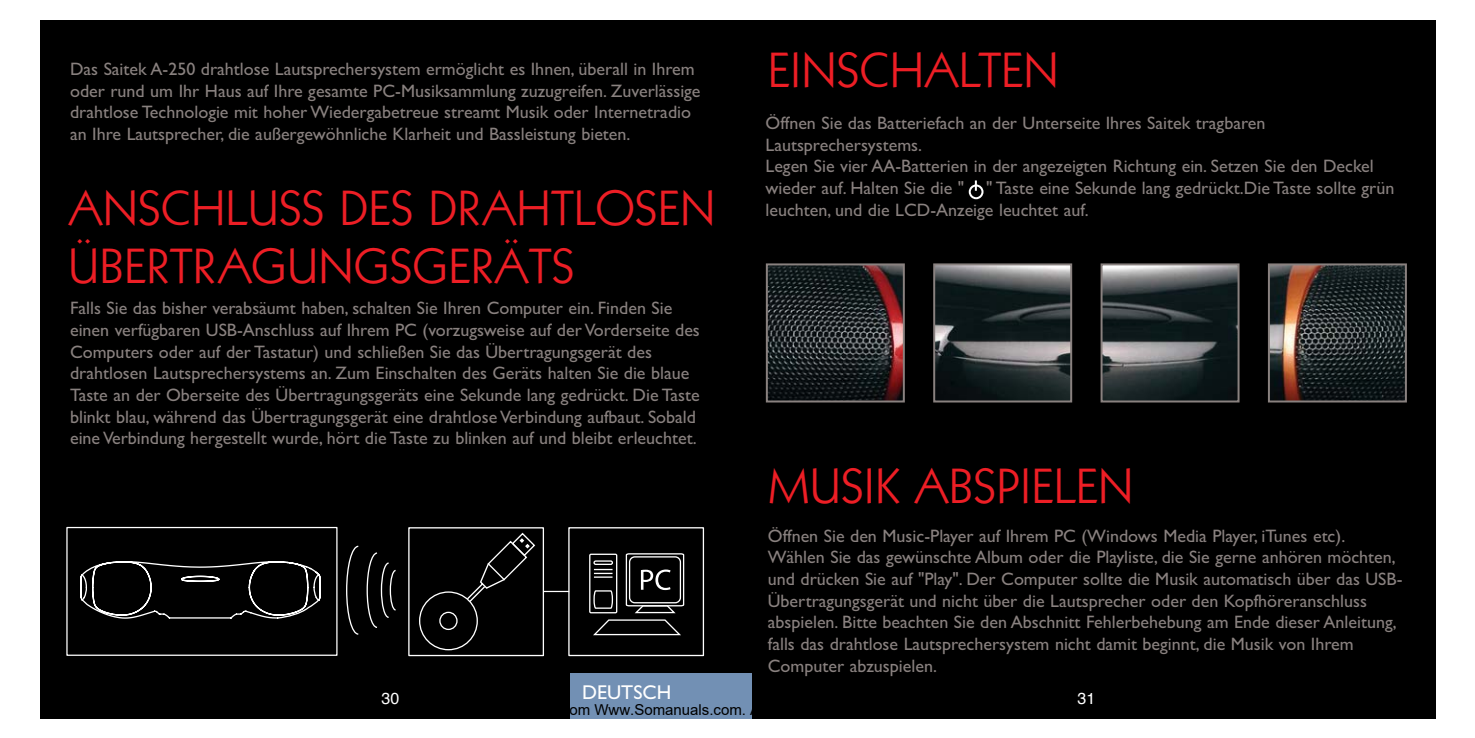
<style>
.page{position:relative;width:1475px;height:738px;background:#fff}
.page>*{position:absolute;margin:0;border:0;box-sizing:border-box;transform-origin:0 0}
.t1{font:48px/57.6px "Geometric 231 BT Roman C";color:#ed1e25}
.t2{font:20px "Gill Sans";color:#fff}
.t3{font:18px/21.6px "Gill Sans";color:#89817f}
.t4{font:16px "Helvetica";color:#fff}
</style>
<div class="page">
<div style="left:40px;top:20px;width:1394px;height:698px;background:#000"></div>
<svg style="left:765px;top:263px;width:641px;height:139px"></svg>
<svg style="left:968px;top:180px;width:15px;height:19px"></svg>
<svg style="left:80px;top:561px;width:241px;height:58px"></svg>
<div style="left:66px;top:526px;width:271px;height:129px;border:1px solid #fff"></div>
<svg style="left:346px;top:527px;width:358px;height:128px"></svg>
<div style="left:570px;top:672px;width:181px;height:46px;background:#7290b4"></div>
<p class="t3" style="left:70px;top:60px;width:632px">Das Saitek A-250 drahtlose Lautsprechersystem ermöglicht es Ihnen, überall in Ihrem oder rund um Ihr Haus auf Ihre gesamte PC-Musiksammlung zuzugreifen. Zuverlässige drahtlose Technologie mit hoher Wiedergabetreue streamt Musik oder Internetradio an Ihre Lautsprecher, die außergewöhnliche Klarheit und Bassleistung bieten.</p>
<h1 class="t1" style="left:68px;top:183px;width:649px">ANSCHLUSS DES DRAHTLOSEN<br>ÜBERTRAGUNGSGERÄTS</h1>
<p class="t3" style="left:70px;top:299px;width:631px">Falls Sie das bisher verabsäumt haben, schalten Sie Ihren Computer ein. Finden Sie einen verfügbaren USB-Anschluss auf Ihrem PC (vorzugsweise auf der Vorderseite des Computers oder auf der Tastatur) und schließen Sie das Übertragungsgerät des drahtlosen Lautsprechersystems an. Zum Einschalten des Geräts halten Sie die blaue Taste an der Oberseite des Übertragungsgeräts eine Sekunde lang gedrückt. Die Taste blinkt blau, während das Übertragungsgerät eine drahtlose Verbindung aufbaut. Sobald eine Verbindung hergestellt wurde, hört die Taste zu blinken auf und bleibt erleuchtet.</p>
<h1 class="t1" style="left:767px;top:45px;width:292px">EINSCHALTEN</h1>
<p class="t3" style="left:765px;top:114px;width:630px">Öffnen Sie das Batteriefach an der Unterseite Ihres Saitek tragbaren Lautsprechersystems.<br>Legen Sie vier AA-Batterien in der angezeigten Richtung ein. Setzen Sie den Deckel wieder auf. Halten Sie die " " Taste eine Sekunde lang gedrückt.Die Taste sollte grün leuchten, und die LCD-Anzeige leuchtet auf.</p>
<h1 class="t1" style="left:767px;top:460px;width:367px">MUSIK ABSPIELEN</h1>
<p class="t3" style="left:767px;top:526px;width:636px">Öffnen Sie den Music-Player auf Ihrem PC (Windows Media Player, iTunes etc).<br>Wählen Sie das gewünschte Album oder die Playliste, die Sie gerne anhören möchten, und drücken Sie auf "Play". Der Computer sollte die Musik automatisch über das USB-Übertragungsgerät und nicht über die Lautsprecher oder den Kopfhöreranschluss abspielen. Bitte beachten Sie den Abschnitt Fehlerbehebung am Ende dieser Anleitung, falls das drahtlose Lautsprechersystem nicht damit beginnt, die Musik von Ihrem Computer abzuspielen.</p>
<p class="t2" style="left:582px;top:684px;width:91px">DEUTSCH</p>
<p class="t4" style="left:381px;top:691px;width:19px">30</p>
<p class="t4" style="left:1077px;top:691px;width:19px">31</p>
</div>
